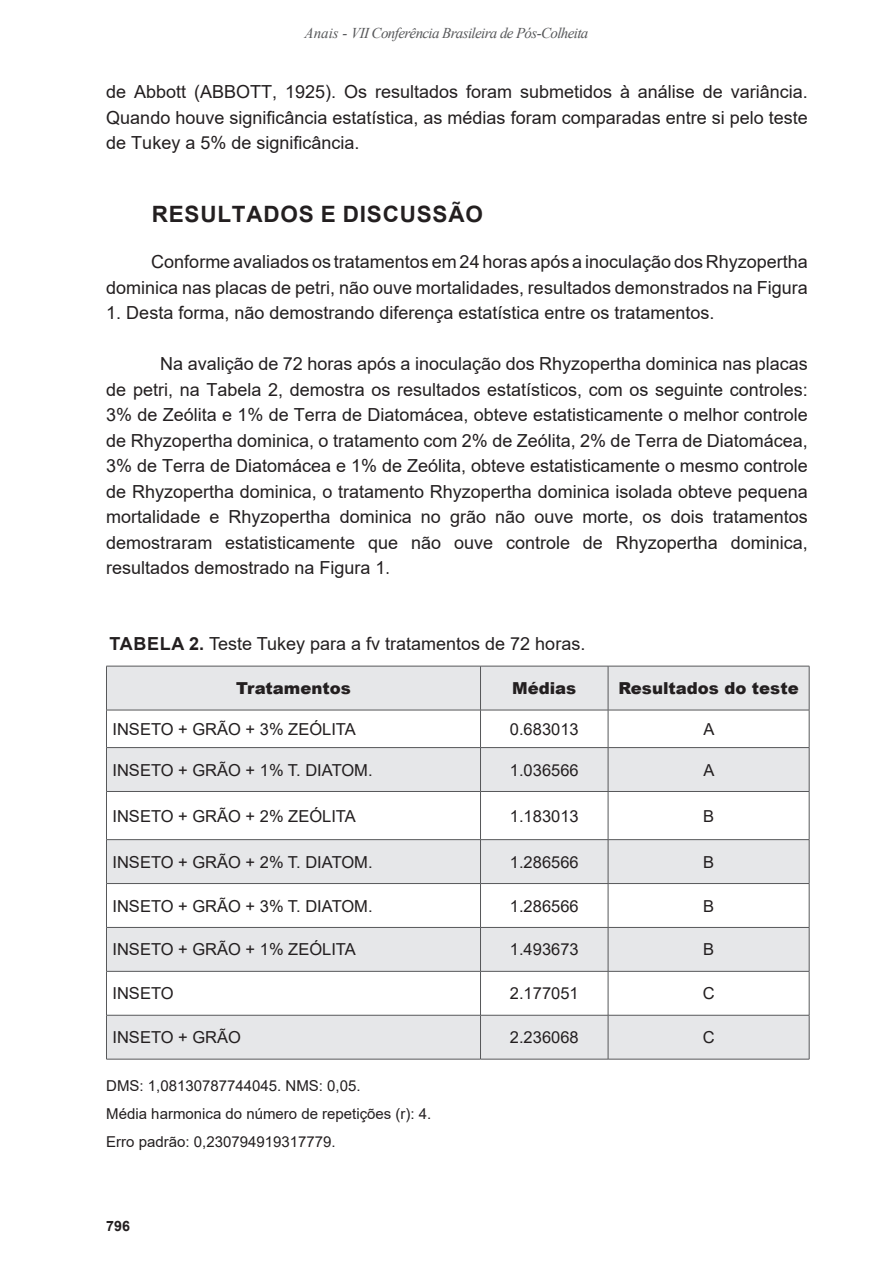
<style>
.page{position:relative;width:893px;height:1263px;background:#fff}
.page>*{position:absolute;margin:0;border:0;box-sizing:border-box;transform-origin:0 0}
._3_SUBTITULO{font:700 22.5px "Arial";letter-spacing:.035em;color:#231f20}
._4_CORPO_DE_TEXTO{font:18px/25.5px "Arial";color:#231f20;text-align:justify}
._9_LEGENDA_TAB_FIG{font:18px "Arial";color:#231f20}
.t1{font:16.5px "Arial";color:#231f20}
.t2{font:900 16.5px "Arial";color:#231f20}
._5_RODAPÉ_DE_TABELA{font:15px "Arial";color:#231f20}
.t3{font:italic 15px "Times New Roman";letter-spacing:-.04em;color:#57585a}
.t4{font:700 14.25px "Arial";color:#231f20}
.s1{font-family:"Times New Roman"}
.s2{font-weight:700}
</style>
<div class="page">
<div style="left:107px;top:667px;width:702px;height:43px;background:#e6e7e9"></div>
<div style="left:107px;top:748px;width:702px;height:43px;background:#e6e7e9"></div>
<div style="left:107px;top:840px;width:702px;height:43px;background:#e6e7e9"></div>
<div style="left:107px;top:928px;width:702px;height:43px;background:#e6e7e9"></div>
<div style="left:107px;top:1016px;width:702px;height:43px;background:#e6e7e9"></div>
<hr style="left:106px;top:666px;width:374px;height:1px;background:#57585a">
<hr style="left:106px;top:666px;width:1px;height:44px;background:#57585a">
<hr style="left:480px;top:666px;width:128px;height:1px;background:#57585a">
<hr style="left:480px;top:666px;width:1px;height:44px;background:#57585a">
<hr style="left:608px;top:666px;width:201px;height:1px;background:#57585a">
<hr style="left:608px;top:666px;width:1px;height:44px;background:#57585a">
<hr style="left:809px;top:666px;width:1px;height:44px;background:#57585a">
<hr style="left:106px;top:710px;width:374px;height:1px;background:#57585a">
<hr style="left:106px;top:710px;width:1px;height:37px;background:#57585a">
<hr style="left:480px;top:710px;width:128px;height:1px;background:#57585a">
<hr style="left:480px;top:710px;width:1px;height:37px;background:#57585a">
<hr style="left:608px;top:710px;width:201px;height:1px;background:#57585a">
<hr style="left:608px;top:710px;width:1px;height:37px;background:#57585a">
<hr style="left:809px;top:710px;width:1px;height:37px;background:#57585a">
<hr style="left:106px;top:747px;width:374px;height:1px;background:#57585a">
<hr style="left:106px;top:748px;width:1px;height:43px;background:#57585a">
<hr style="left:480px;top:747px;width:128px;height:1px;background:#57585a">
<hr style="left:480px;top:748px;width:1px;height:43px;background:#57585a">
<hr style="left:608px;top:747px;width:201px;height:1px;background:#57585a">
<hr style="left:608px;top:748px;width:1px;height:43px;background:#57585a">
<hr style="left:809px;top:748px;width:1px;height:43px;background:#57585a">
<hr style="left:106px;top:791px;width:374px;height:1px;background:#57585a">
<hr style="left:106px;top:792px;width:1px;height:47px;background:#57585a">
<hr style="left:480px;top:791px;width:128px;height:1px;background:#57585a">
<hr style="left:480px;top:792px;width:1px;height:47px;background:#57585a">
<hr style="left:608px;top:791px;width:201px;height:1px;background:#57585a">
<hr style="left:608px;top:792px;width:1px;height:47px;background:#57585a">
<hr style="left:809px;top:792px;width:1px;height:47px;background:#57585a">
<hr style="left:106px;top:839px;width:374px;height:1px;background:#57585a">
<hr style="left:106px;top:840px;width:1px;height:43px;background:#57585a">
<hr style="left:480px;top:839px;width:128px;height:1px;background:#57585a">
<hr style="left:480px;top:840px;width:1px;height:43px;background:#57585a">
<hr style="left:608px;top:839px;width:201px;height:1px;background:#57585a">
<hr style="left:608px;top:840px;width:1px;height:43px;background:#57585a">
<hr style="left:809px;top:840px;width:1px;height:43px;background:#57585a">
<hr style="left:106px;top:883px;width:374px;height:1px;background:#57585a">
<hr style="left:106px;top:884px;width:1px;height:43px;background:#57585a">
<hr style="left:480px;top:883px;width:128px;height:1px;background:#57585a">
<hr style="left:480px;top:884px;width:1px;height:43px;background:#57585a">
<hr style="left:608px;top:883px;width:201px;height:1px;background:#57585a">
<hr style="left:608px;top:884px;width:1px;height:43px;background:#57585a">
<hr style="left:809px;top:884px;width:1px;height:43px;background:#57585a">
<hr style="left:106px;top:927px;width:374px;height:1px;background:#57585a">
<hr style="left:106px;top:928px;width:1px;height:43px;background:#57585a">
<hr style="left:480px;top:927px;width:128px;height:1px;background:#57585a">
<hr style="left:480px;top:928px;width:1px;height:43px;background:#57585a">
<hr style="left:608px;top:927px;width:201px;height:1px;background:#57585a">
<hr style="left:608px;top:928px;width:1px;height:43px;background:#57585a">
<hr style="left:809px;top:928px;width:1px;height:43px;background:#57585a">
<hr style="left:106px;top:971px;width:374px;height:1px;background:#57585a">
<hr style="left:106px;top:971px;width:1px;height:44px;background:#57585a">
<hr style="left:480px;top:971px;width:128px;height:1px;background:#57585a">
<hr style="left:480px;top:971px;width:1px;height:44px;background:#57585a">
<hr style="left:608px;top:971px;width:201px;height:1px;background:#57585a">
<hr style="left:608px;top:971px;width:1px;height:44px;background:#57585a">
<hr style="left:809px;top:971px;width:1px;height:44px;background:#57585a">
<hr style="left:106px;top:1015px;width:374px;height:1px;background:#57585a">
<hr style="left:106px;top:1015px;width:1px;height:44px;background:#57585a">
<hr style="left:480px;top:1015px;width:128px;height:1px;background:#57585a">
<hr style="left:480px;top:1015px;width:1px;height:44px;background:#57585a">
<hr style="left:608px;top:1015px;width:201px;height:1px;background:#57585a">
<hr style="left:608px;top:1015px;width:1px;height:44px;background:#57585a">
<hr style="left:809px;top:1015px;width:1px;height:44px;background:#57585a">
<hr style="left:106px;top:1059px;width:374px;height:1px;background:#57585a">
<hr style="left:480px;top:1059px;width:128px;height:1px;background:#57585a">
<hr style="left:608px;top:1059px;width:201px;height:1px;background:#57585a">
<p class="t3" style="left:305px;top:23px;width:285px">Anais - VII Conferência Brasileira de Pós-Colheita</p>
<p class="_4_CORPO_DE_TEXTO" style="left:106px;top:79px;width:703px">de Abbott (ABBOTT, 1925). Os resultados foram submetidos à análise de variância.<br>Quando houve significância estatística, as médias foram comparadas entre si pelo teste de Tukey a 5% de significância.</p>
<p class="_3_SUBTITULO" style="left:152px;top:198px;width:333px">RESULTADOS E DISCUSSÃO</p>
<p class="_4_CORPO_DE_TEXTO" style="left:106px;top:249px;width:703px;text-align:right">Conforme avaliados os tratamentos em 24 horas após a inoculação dos Rhyzopertha dominica nas placas de petri, não ouve mortalidades, resultados demonstrados na Figura</p>
<p class="_4_CORPO_DE_TEXTO" style="left:106px;top:300px;width:610px">1. Desta forma, não demostrando diferença estatística entre os tratamentos.</p>
<p class="_4_CORPO_DE_TEXTO" style="left:106px;top:351px;width:703px;text-indent:54px">Na avalição de 72 horas após a inoculação dos Rhyzopertha dominica nas placas de petri, na Tabela 2, demostra os resultados estatísticos, com os seguinte controles:<br>3% de Zeólita e 1% de Terra de Diatomácea, obteve estatisticamente o melhor controle de Rhyzopertha dominica, o tratamento com 2% de Zeólita, 2% de Terra de Diatomácea, 3% de Terra de Diatomácea e 1% de Zeólita, obteve estatisticamente o mesmo controle de Rhyzopertha dominica, o tratamento Rhyzopertha dominica isolada obteve pequena mortalidade e Rhyzopertha dominica no grão não ouve morte, os dois tratamentos demostraram estatisticamente que não ouve controle de Rhyzopertha dominica, resultados demostrado na Figura 1<span class="s1">.</span></p>
<p class="_9_LEGENDA_TAB_FIG" style="left:110px;top:631px;width:477px"><span class="s2">TABELA 2.</span> Teste Tukey para a fv tratamentos de 72 horas.</p>
<p class="t2" style="left:236px;top:676px;width:116px">Tratamentos</p>
<p class="t2" style="left:512px;top:676px;width:66px">Médias</p>
<p class="t2" style="left:618px;top:676px;width:182px">Resultados do teste</p>
<p class="t1" style="left:112px;top:718px;width:245px">INSETO + GRÃO + 3% ZEÓLITA</p>
<p class="t1" style="left:510px;top:718px;width:70px">0.683013</p>
<p class="t1" style="left:704px;top:718px;width:13px">A</p>
<p class="t1" style="left:112px;top:758px;width:262px">INSETO + GRÃO + 1% T. DIATOM.</p>
<p class="t1" style="left:510px;top:758px;width:70px">1.036566</p>
<p class="t1" style="left:704px;top:758px;width:13px">A</p>
<p class="t1" style="left:112px;top:804px;width:245px">INSETO + GRÃO + 2% ZEÓLITA</p>
<p class="t1" style="left:510px;top:804px;width:70px">1.183013</p>
<p class="t1" style="left:703px;top:804px;width:13px">B</p>
<p class="t1" style="left:112px;top:850px;width:262px">INSETO + GRÃO + 2% T. DIATOM.</p>
<p class="t1" style="left:510px;top:850px;width:70px">1.286566</p>
<p class="t1" style="left:703px;top:850px;width:13px">B</p>
<p class="t1" style="left:112px;top:894px;width:262px">INSETO + GRÃO + 3% T. DIATOM.</p>
<p class="t1" style="left:510px;top:894px;width:70px">1.286566</p>
<p class="t1" style="left:703px;top:894px;width:13px">B</p>
<p class="t1" style="left:112px;top:938px;width:245px">INSETO + GRÃO + 1% ZEÓLITA</p>
<p class="t1" style="left:510px;top:938px;width:70px">1.493673</p>
<p class="t1" style="left:703px;top:938px;width:13px">B</p>
<p class="t1" style="left:112px;top:982px;width:63px">INSETO</p>
<p class="t1" style="left:510px;top:982px;width:70px">2.177051</p>
<p class="t1" style="left:703px;top:982px;width:13px">C</p>
<p class="t1" style="left:112px;top:1026px;width:130px">INSETO + GRÃO</p>
<p class="t1" style="left:510px;top:1026px;width:70px">2.236068</p>
<p class="t1" style="left:703px;top:1026px;width:13px">C</p>
<p class="_5_RODAPÉ_DE_TABELA" style="left:106px;top:1075px;width:256px">DMS: 1,08130787744045. NMS: 0,05.</p>
<p class="_5_RODAPÉ_DE_TABELA" style="left:106px;top:1103px;width:327px">Média harmonica do número de repetições (r): 4.</p>
<p class="_5_RODAPÉ_DE_TABELA" style="left:106px;top:1131px;width:231px">Erro padrão: 0,230794919317779.</p>
<p class="t4" style="left:106px;top:1216px;width:25px">796</p>
</div>
